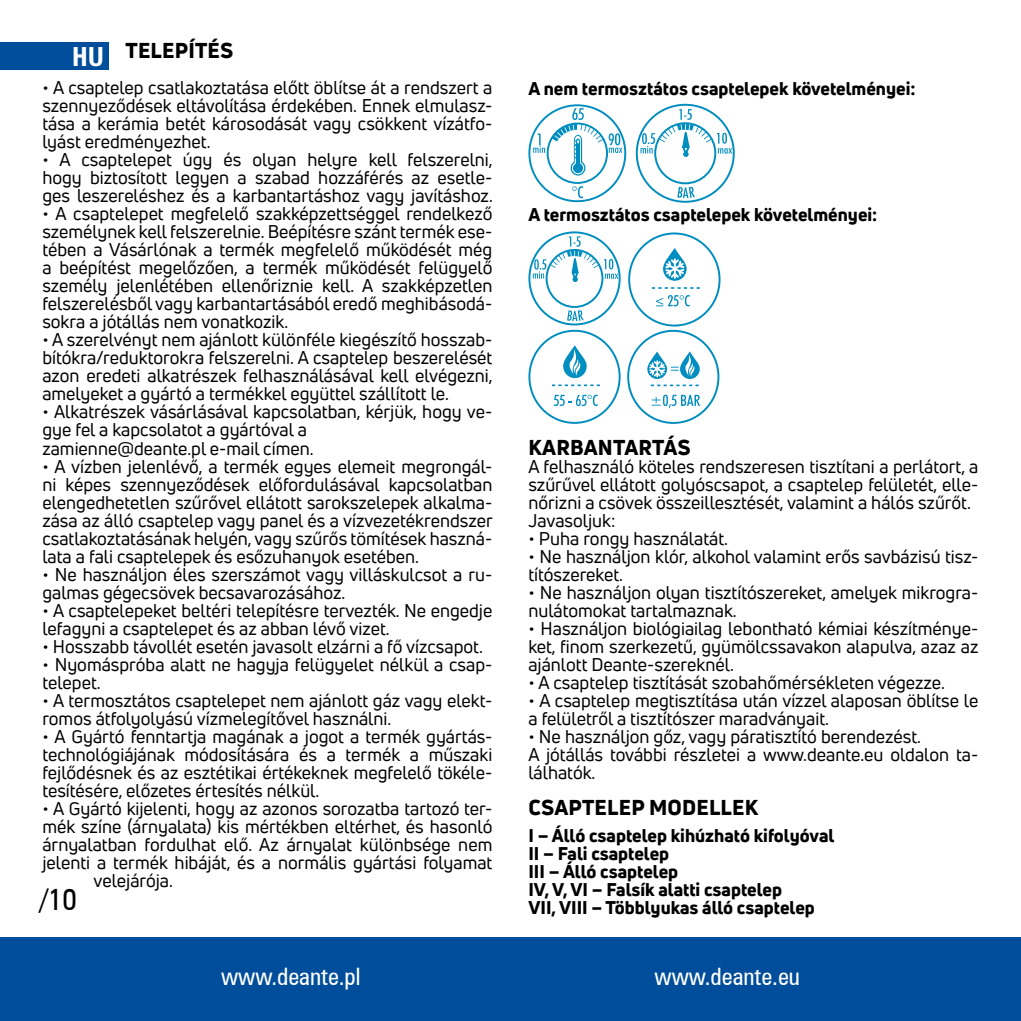
<style>
.page{position:relative;width:1021px;height:1021px;background:#fff}
.page>*{position:absolute;margin:0;border:0;box-sizing:border-box;transform-origin:0 0}
.t1{font:30px "Zurich Cn AT";color:#000}
.t2{font:24px "Zurich Cn AT";color:#fff}
.t3{font:800 21px "Uni Neue";letter-spacing:.01em;color:#000}
.t4{font:18px/18px "Uni Neue";color:#000}
.t5{font:800 18px/18px "Uni Neue";color:#000}
.s1{font-family:"Zurich Cn PL";font-weight:700;font-size:24px;color:#fff}
</style>
<div class="page">
<div style="left:0;top:936px;width:1020px;height:84px;background:#004e9b"></div>
<div style="left:0;top:43px;width:108px;height:27px;background:#004e9b"></div>
<div style="left:635px;top:104px;width:99px;height:99px;border:2px solid #008dc0;border-radius:50%"></div>
<div style="left:654px;top:122px;width:62px;height:62px;border:2px solid #008dc0;border-radius:50%"></div>
<svg style="left:677px;top:187px;width:18px;height:11px"></svg>
<svg style="left:640px;top:109px;width:92px;height:48px"></svg>
<div style="left:528px;top:104px;width:98px;height:98px;border:2px solid #008dc0;border-radius:50%"></div>
<div style="left:546px;top:123px;width:62px;height:61px;border:2px solid #008dc0;border-radius:50%"></div>
<svg style="left:572px;top:186px;width:11px;height:12px"></svg>
<svg style="left:551px;top:108px;width:71px;height:68px"></svg>
<svg style="left:533px;top:133px;width:12px;height:20px"></svg>
<svg style="left:563px;top:345px;width:23px;height:33px"></svg>
<svg style="left:567px;top:349px;width:14px;height:27px"></svg>
<div style="left:528px;top:330px;width:92px;height:94px;border:2px solid #008dc0;border-radius:50%"></div>
<svg style="left:552px;top:384px;width:48px;height:2px"></svg>
<div style="left:627px;top:330px;width:92px;height:94px;border:2px solid #008dc0;border-radius:50%"></div>
<svg style="left:647px;top:351px;width:51px;height:35px"></svg>
<svg style="left:553px;top:394px;width:44px;height:12px"></svg>
<svg style="left:651px;top:394px;width:49px;height:14px"></svg>
<svg style="left:533px;top:231px;width:188px;height:96px"></svg>
<p class="t3" style="left:72px;top:37px;width:163px"><span class="s1">HU</span> TELEPÍTÉS</p>
<p class="t4" style="left:42px;top:79px;width:451px;text-align:justify">• A csaptelep csatlakoztatása előtt öblítse át a rendszert a szennyeződések eltávolítása érdekében. Ennek elmulasz&shy;tása a kerámia betét károsodását vagy csökkent vízátfo&shy;lyást eredményezhet.</p>
<p class="t4" style="left:42px;top:151px;width:452px;text-align:justify">• A csaptelepet úgy és olyan helyre kell felszerelni, hogy biztosított legyen a szabad hozzáférés az esetle&shy;ges leszereléshez és a karbantartáshoz vagy javításhoz.</p>
<p class="t4" style="left:42px;top:205px;width:451px;text-align:justify">• A csaptelepet megfelelő szakképzettséggel rendelkező személynek kell felszerelnie. Beépítésre szánt termék ese&shy;tében a Vásárlónak a termék megfelelő működését még a beépítést megelőzően, a termék működését felügyelő személy jelenlétében ellenőriznie kell. A szakképzetlen felszerelésből vagy karbantartásából eredő meghibásodá&shy;sokra a jótállás nem vonatkozik.</p>
<p class="t4" style="left:42px;top:331px;width:452px;text-align:justify">• A szerelvényt nem ajánlott különféle kiegészítő hosszab&shy;bítókra/reduktorokra felszerelni. A csaptelep beszerelését azon eredeti alkatrészek felhasználásával kell elvégezni, amelyeket a gyártó a termékkel együttel szállított le.</p>
<p class="t4" style="left:42px;top:403px;width:451px">• Alkatrészek vásárlásával kapcsolatban, kérjük, hogy ve&shy;gye fel a kapcsolatot a gyártóval a<br>zamienne@deante.pl e-mail címen.</p>
<p class="t4" style="left:42px;top:457px;width:452px;text-align:justify">• A vízben jelenlévő, a termék egyes elemeit megrongál&shy;ni képes szennyeződések előfordulásával kapcsolatban elengedhetetlen szűrővel ellátott sarokszelepek alkalma&shy;zása az álló csaptelep vagy panel és a vízvezetékrendszer csatlakoztatásának helyén, vagy szűrős tömítések haszná&shy;lata a fali csaptelepek és esőzuhanyok esetében.</p>
<p class="t4" style="left:42px;top:565px;width:451px">• Ne használjon éles szerszámot vagy villáskulcsot a ru&shy;galmas gégecsövek becsavarozásához.</p>
<p class="t4" style="left:42px;top:601px;width:451px">• A csaptelepeket beltéri telepítésre tervezték. Ne engedje lefagyni a csaptelepet és az abban lévő vizet.</p>
<p class="t4" style="left:42px;top:637px;width:442px">• Hosszabb távollét esetén javasolt elzárni a fő vízcsapot.</p>
<p class="t4" style="left:42px;top:655px;width:451px">• Nyomáspróba alatt ne hagyja felügyelet nélkül a csap&shy;telepet.</p>
<p class="t4" style="left:42px;top:691px;width:451px">• A termosztátos csaptelepet nem ajánlott gáz vagy elekt&shy;romos átfolyolyású vízmelegítővel használni.</p>
<p class="t4" style="left:42px;top:727px;width:451px;text-align:justify">• A Gyártó fenntartja magának a jogot a termék gyártás&shy;technológiájának módosítására és a termék a műszaki fejlődésnek és az esztétikai értékeknek megfelelő tökéle&shy;tesítésére, előzetes értesítés nélkül.</p>
<p class="t4" style="left:42px;top:799px;width:451px">• A Gyártó kijelenti, hogy az azonos sorozatba tartozó ter-</p>
<p class="t4" style="left:42px;top:817px;width:451px">mék színe (árnyalata) kis mértékben eltérhet, és hasonló</p>
<p class="t4" style="left:42px;top:835px;width:451px">árnyalatban fordulhat elő. Az árnyalat különbsége nem</p>
<p class="t4" style="left:42px;top:853px;width:451px">jelenti a termék hibáját, és a normális gyártási folyamat</p>
<p class="t4" style="left:94px;top:871px;width:81px">velejárója.</p>
<h1 class="t1" style="left:40px;top:881px;width:39px">/10</h1>
<p class="t5" style="left:528px;top:79px;width:389px">A nem termosztátos csaptelepek követelményei:</p>
<p class="t5" style="left:528px;top:205px;width:350px">A termosztátos csaptelepek követelményei:</p>
<p class="t3" style="left:528px;top:433px;width:164px">KARBANTARTÁS</p>
<p class="t4" style="left:528px;top:457px;width:451px">A felhasználó köteles rendszeresen tisztítani a perlátort, a szűrűvel ellátott golyóscsapot, a csaptelep felületét, elle&shy;nőrizni a csövek összeillesztését, valamint a hálós szűrőt.<br>Javasoljuk:</p>
<p class="t4" style="left:528px;top:529px;width:201px">• Puha rongy használatát.</p>
<p class="t4" style="left:528px;top:547px;width:451px">• Ne használjon klór, alkohol valamint erős savbázisú tisz&shy;títószereket.</p>
<p class="t4" style="left:528px;top:583px;width:451px">• Ne használjon olyan tisztítószereket, amelyek mikrogra&shy;nulátomokat tartalmaznak.</p>
<p class="t4" style="left:528px;top:619px;width:451px;text-align:justify">• Használjon biológiailag lebontható kémiai készítménye&shy;ket, finom szerkezetű, gyümölcssavakon alapulva, azaz az ajánlott Deante-szereknél.</p>
<p class="t4" style="left:528px;top:673px;width:418px">• A csaptelep tisztítását szobahőmérsékleten végezze.</p>
<p class="t4" style="left:528px;top:691px;width:451px">• A csaptelep megtisztítása után vízzel alaposan öblítse le a felületről a tisztítószer maradványait.</p>
<p class="t4" style="left:528px;top:727px;width:451px">• Ne használjon gőz, vagy páratisztító berendezést.<br>A jótállás további részletei a www.deante.eu oldalon ta&shy;lálhatók.</p>
<p class="t3" style="left:528px;top:793px;width:231px">CSAPTELEP MODELLEK</p>
<p class="t5" style="left:528px;top:826px;width:307px">I – Álló csaptelep kihúzható kifolyóval<br>II – Fali csaptelep<br>III – Álló csaptelep<br>IV, V, VI – Falsík alatti csaptelep<br>VII, VIII – Többlyukas álló csaptelep</p>
<h2 class="t2" style="left:221px;top:962px;width:141px">www.deante.pl</h2>
<h2 class="t2" style="left:654px;top:962px;width:147px">www.deante.eu</h2>
</div>
